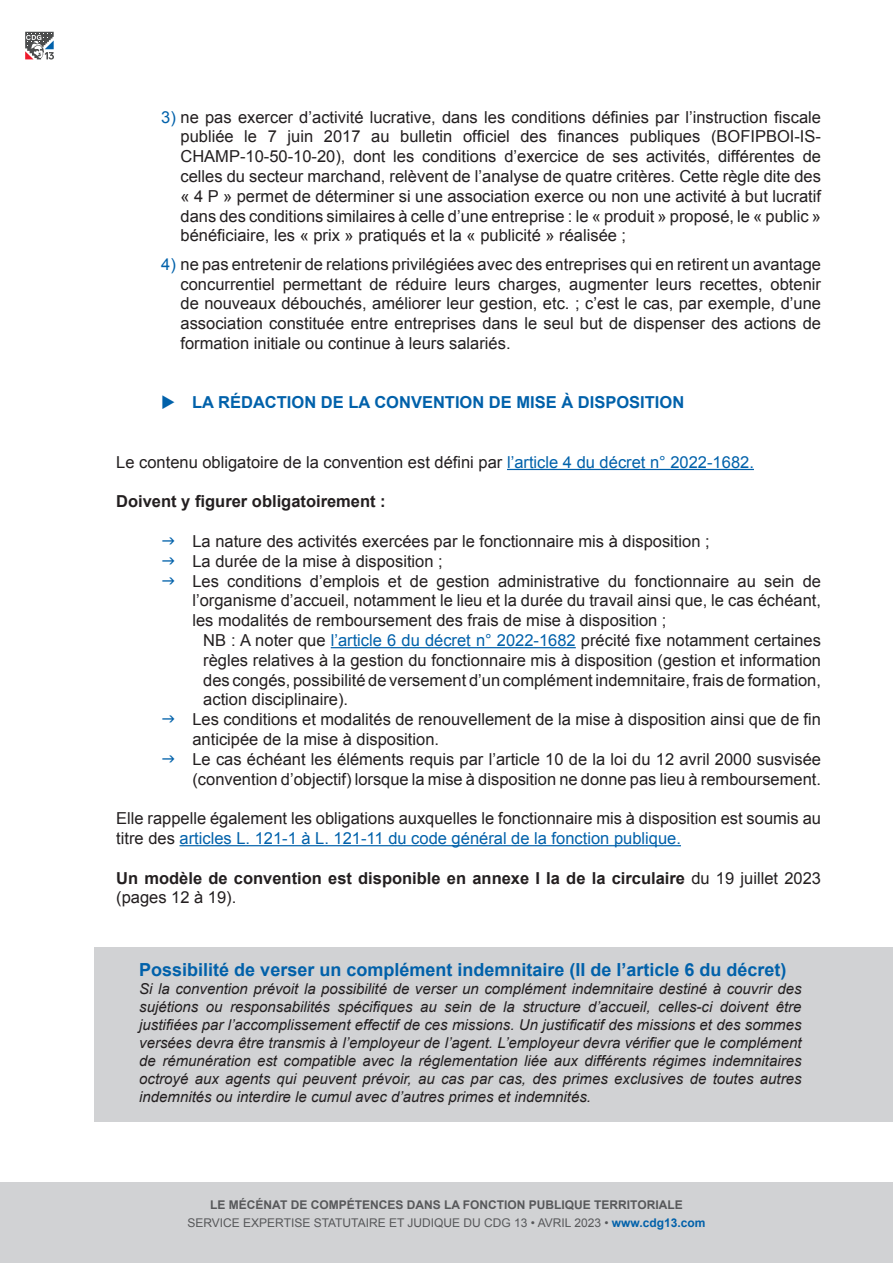
<style>
.page{position:relative;width:893px;height:1263px;background:#fff}
.page>*{position:absolute;margin:0;border:0;box-sizing:border-box;transform-origin:0 0}
.t1{font:700 18px "Arial";color:#0161aa}
.t2{font:16.5px/19.8px "Arial";color:#231f20;text-align:justify}
.t3{font:700 16.5px/19.8px "Arial";color:#231f20}
.t4{font:700 16.5px "Arial";color:#0161aa}
.t5{font:italic 15px/18px "Arial";color:#231f20;text-align:justify}
.t6{font:12px "Arial";color:#57585a}
.t7{font:700 12px "Arial";color:#57585a}
.s1{color:#0161aa}
.s2{font-weight:400}
.s3{font-weight:700;color:#0161aa}
</style>
<div class="page">
<div style="left:0;top:1182px;width:893px;height:81px;background:#d1d2d4"></div>
<svg style="left:25px;top:32px;width:29px;height:28px"></svg>
<hr style="left:507px;top:469px;width:247px;height:1px;background:#0161aa">
<hr style="left:331px;top:647px;width:245px;height:1px;background:#0161aa">
<hr style="left:179px;top:845px;width:502px;height:1px;background:#0161aa">
<div style="left:94px;top:947px;width:799px;height:174px;background:#d1d2d4"></div>
<p class="t2" style="left:180px;top:107px;width:642px;text-indent:-19px"><span class="s1">3)</span> ne pas exercer d’activité lucrative, dans les conditions définies par l’instruction fiscale publiée le 7 juin 2017 au bulletin officiel des finances publiques (BOFIPBOI-IS-CHAMP-10-50-10-20), dont les conditions d’exercice de ses activités, différentes de celles du secteur marchand, relèvent de l’analyse de quatre critères. Cette règle dite des « 4 P » permet de déterminer si une association exerce ou non une activité à but lucratif dans des conditions similaires à celle d’une entreprise : le « produit » proposé, le « public » bénéficiaire, les « prix » pratiqués et la « publicité » réalisée ;</p>
<p class="t2" style="left:180px;top:254px;width:642px;text-indent:-19px"><span class="s1">4)</span> ne pas entretenir de relations privilégiées avec des entreprises qui en retirent un avantage concurrentiel permettant de réduire leurs charges, augmenter leurs recettes, obtenir de nouveaux débouchés, améliorer leur gestion, etc. ; c’est le cas, par exemple, d’une association constituée entre entreprises dans le seul but de dispenser des actions de formation initiale ou continue à leurs salariés.</p>
<p class="t4" style="left:161px;top:392px;width:525px">◆ LA RÉDACTION DE LA CONVENTION DE MISE À DISPOSITION</p>
<p class="t2" style="left:116px;top:452px;width:639px">Le contenu obligatoire de la convention est défini par <span class="s1">l’article 4 du décret n° 2022-1682.</span></p>
<p class="t3" style="left:116px;top:492px;width:271px">Doivent y figurer obligatoirement :</p>
<p class="t2" style="left:192px;top:531px;width:519px">La nature des activités exercées par le fonctionnaire mis à disposition ;</p>
<p class="t2" style="left:192px;top:551px;width:252px">La durée de la mise à disposition ;</p>
<p class="t2" style="left:192px;top:571px;width:630px">Les conditions d’emplois et de gestion administrative du fonctionnaire au sein de l’organisme d’accueil, notamment le lieu et la durée du travail ainsi que, le cas échéant, les modalités de remboursement des frais de mise à disposition ;</p>
<p class="t2" style="left:203px;top:630px;width:619px">NB : A noter que <span class="s1">l’article 6 du décret n° 2022-1682</span> précité fixe notamment certaines règles relatives à la gestion du fonctionnaire mis à disposition (gestion et information des congés, possibilité de versement d’un complément indemnitaire, frais de formation, action disciplinaire).</p>
<p class="t2" style="left:192px;top:710px;width:630px">Les conditions et modalités de renouvellement de la mise à disposition ainsi que de fin anticipée de la mise à disposition.</p>
<p class="t2" style="left:192px;top:749px;width:630px">Le cas échéant les éléments requis par l’article 10 de la loi du 12 avril 2000 susvisée (convention d’objectif) lorsque la mise à disposition ne donne pas lieu à remboursement.</p>
<p class="t2" style="left:116px;top:809px;width:706px">Elle rappelle également les obligations auxquelles le fonctionnaire mis à disposition est soumis au titre des <span class="s1">articles L. 121-1 à L. 121-11 du code général de la fonction publique.</span></p>
<p class="t3" style="left:116px;top:868px;width:706px">Un modèle de convention est disponible en annexe I Ia de la circulaire <span class="s2">du 19 juillet 2023 (pages 12 à 19).</span></p>
<p class="t1" style="left:139px;top:958px;width:649px">Possibilité de verser un complément indemnitaire (II de l’article 6 du décret)</p>
<p class="t5" style="left:139px;top:980px;width:664px">Si la convention prévoit la possibilité de verser un complément indemnitaire destiné à couvrir des sujétions ou responsabilités spécifiques au sein de la structure d’accueil, celles-ci doivent être justifiées par l’accomplissement effectif de ces missions. Un justificatif des missions et des sommes versées devra être transmis à l’employeur de l’agent. L’employeur devra vérifier que le complément de rémunération est compatible avec la réglementation liée aux différents régimes indemnitaires octroyé aux agents qui peuvent prévoir, au cas par cas, des primes exclusives de toutes autres indemnités ou interdire le cumul avec d’autres primes et indemnités.</p>
<p class="t7" style="left:210px;top:1197px;width:474px">LE MÉCÉNAT DE COMPÉTENCES DANS LA FONCTION PUBLIQUE TERRITORIALE</p>
<p class="t6" style="left:187px;top:1215px;width:520px">SERVICE EXPERTISE STATUTAIRE ET JUDIQUE DU CDG 13 • AVRIL 2023 • <span class="s3">www.cdg13.com</span></p>
</div>
